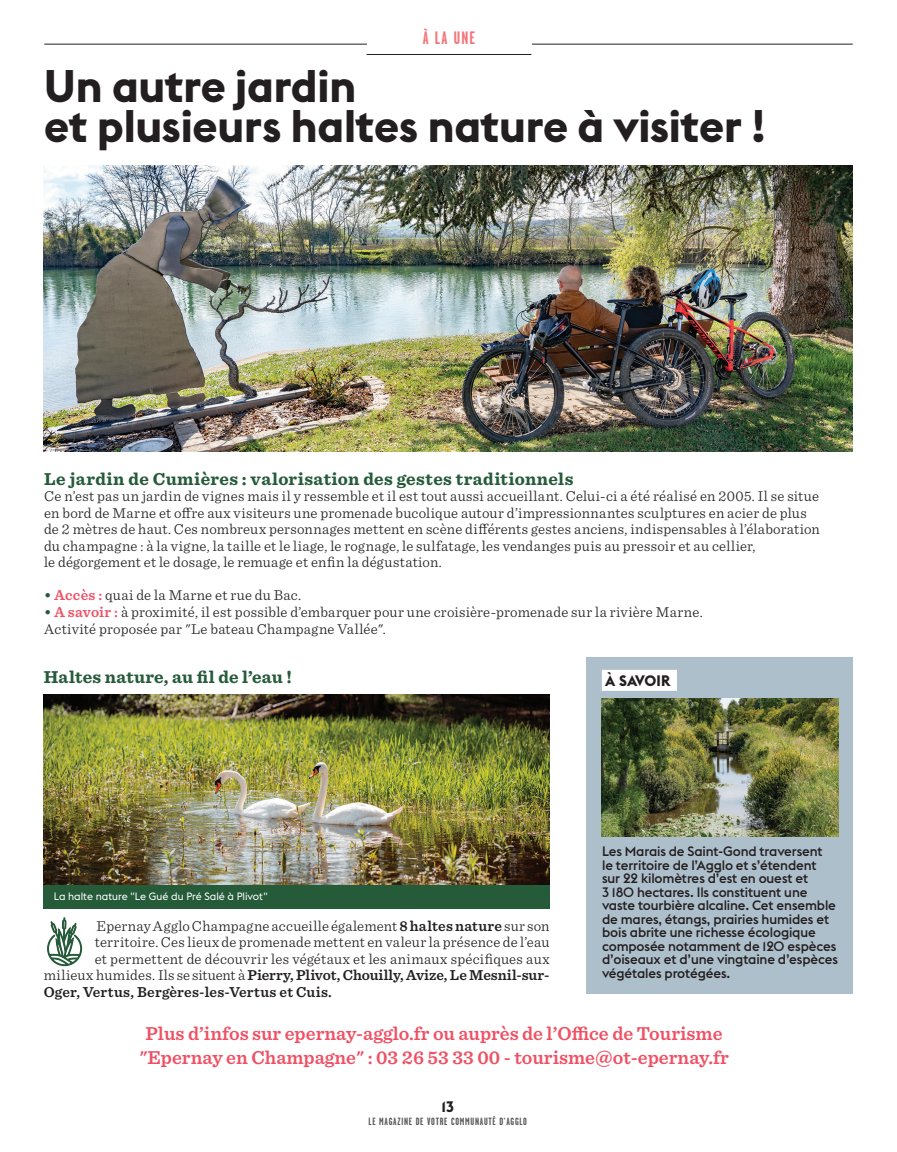
<style>
.page{position:relative;width:897px;height:1152px;background:#fff}
.page>*{position:absolute;margin:0;border:0;box-sizing:border-box;transform-origin:0 0}
.t1{font:700 45px/40.5px "Euclid Flex";letter-spacing:-.005em;color:#231f20}
.t2{font:600 19.5px/24px "Sentinel";color:#ef5064;text-align:center}
.t3{font:700 18px "Sentinel";letter-spacing:.02em;color:#265b3a}
.t4{font:700 18px "Garage Gothic";color:#f2767b}
.t5{font:300 15px/16.5px "Sentinel";letter-spacing:.015em;color:#231f20}
.t6{font:600 15px "Sentinel";letter-spacing:.005em;color:#231f20}
.t7{font:700 15px "Euclid Flex";letter-spacing:.01em;color:#231f20}
.t8{font:500 13.5px/13.5px "Euclid Flex";letter-spacing:-.01em;color:#231f20}
.t9{font:10.5px "Euclid Flex";color:#fff}
.t10{font:700 10.5px "Garage Gothic";letter-spacing:.07em;color:#57585a}
.s1{font-weight:600;color:#265b3a}
.s2{font-weight:600;color:#ef5064}
.s3{font-weight:600}
.s4{font-weight:300}
</style>
<div class="page">
<img style="left:44px;top:694px;width:506px;height:190px">
<div style="left:44px;top:884px;width:506px;height:24px;background:#265b3a"></div>
<hr style="left:44px;top:44px;width:336px;height:1px;background:#231f20">
<hr style="left:516px;top:44px;width:336px;height:1px;background:#231f20">
<div style="left:366px;top:29px;width:165px;height:25px;background:#fff"></div>
<hr style="left:366px;top:54px;width:165px;height:1px;background:#231f20">
<div style="left:586px;top:657px;width:266px;height:336px;background:#aebfcc"></div>
<div style="left:601px;top:670px;width:76px;height:21px;background:#fff"></div>
<img style="left:601px;top:698px;width:237px;height:139px">
<img style="left:44px;top:165px;width:808px;height:286px">
<svg style="left:47px;top:908px;width:35px;height:57px"></svg>
<p class="t4" style="left:423px;top:26px;width:54px">À LA UNE</p>
<h1 class="t1" style="left:44px;top:66px;width:723px">Un autre jardin<br>et plusieurs haltes nature à visiter !</h1>
<p class="t3" style="left:44px;top:465px;width:530px">Le jardin de Cumières : valorisation des gestes traditionnels</p>
<p class="t5" style="left:44px;top:487px;width:777px">Ce n’est pas un jardin de vignes mais il y ressemble et il est tout aussi accueillant. Celui-ci a été réalisé en 2005. Il se situe en bord de Marne et offre aux visiteurs une promenade bucolique autour d’impressionnantes sculptures en acier de plus de 2 mètres de haut. Ces nombreux personnages mettent en scène différents gestes anciens, indispensables à l’élaboration du champagne : à la vigne, la taille et le liage, le rognage, le sulfatage, les vendanges puis au pressoir et au cellier,<br>le dégorgement et le dosage, le remuage et enfin la dégustation.</p>
<p class="t5" style="left:44px;top:586px;width:259px"><span class="s1">•</span> <span class="s2">Accès :</span> quai de la Marne et rue du Bac.</p>
<p class="t5" style="left:44px;top:602px;width:660px"><span class="s1">•</span> <span class="s2">A savoir :</span> à proximité, il est possible d’embarquer pour une croisière-promenade sur la rivière Marne.<br>Activité proposée par "Le bateau Champagne Vallée".</p>
<p class="t3" style="left:44px;top:663px;width:249px">Haltes nature, au fil de l’eau !</p>
<p class="t7" style="left:605px;top:671px;width:67px">À SAVOIR</p>
<p class="t9" style="left:54px;top:889px;width:215px">La halte nature "Le Gué du Pré Salé à Plivot"</p>
<p class="t5" style="left:97px;top:916px;width:454px">Epernay Agglo Champagne accueille également <span class="s3">8 haltes nature</span> sur son</p>
<p class="t5" style="left:95px;top:932px;width:456px">territoire. Ces lieux de promenade mettent en valeur la présence de l’eau</p>
<p class="t5" style="left:95px;top:949px;width:456px">et permettent de découvrir les végétaux et les animaux spécifiques aux</p>
<p class="t6" style="left:44px;top:963px;width:507px"><span class="s4">milieux humides. Ils se situent à</span> Pierry, Plivot, Chouilly, Avize, Le Mesnil-sur-</p>
<p class="t6" style="left:44px;top:980px;width:290px">Oger, Vertus, Bergères-les-Vertus et Cuis.</p>
<p class="t8" style="left:602px;top:845px;width:237px">Les Marais de Saint-Gond traversent<br>le territoire de l’Agglo et s’étendent sur 22 kilomètres d’est en ouest et<br>3 180 hectares. Ils constituent une vaste tourbière alcaline. Cet ensemble de mares, étangs, prairies humides et bois abrite une richesse écologique composée notamment de 120 espèces d’oiseaux et d’une vingtaine d’espèces végétales protégées.</p>
<h2 class="t2" style="left:139px;top:1020px;width:590px">Plus d’infos sur epernay-agglo.fr ou auprès de l’Office de Tourisme "Epernay en Champagne" : 03 26 53 33 00 - tourisme@ot-epernay.fr</h2>
<p class="t7" style="left:441px;top:1097px;width:14px">13</p>
<p class="t10" style="left:368px;top:1114px;width:160px">LE MAGAZINE DE VOTRE COMMUNAUTÉ D’AGGLO</p>
</div>
